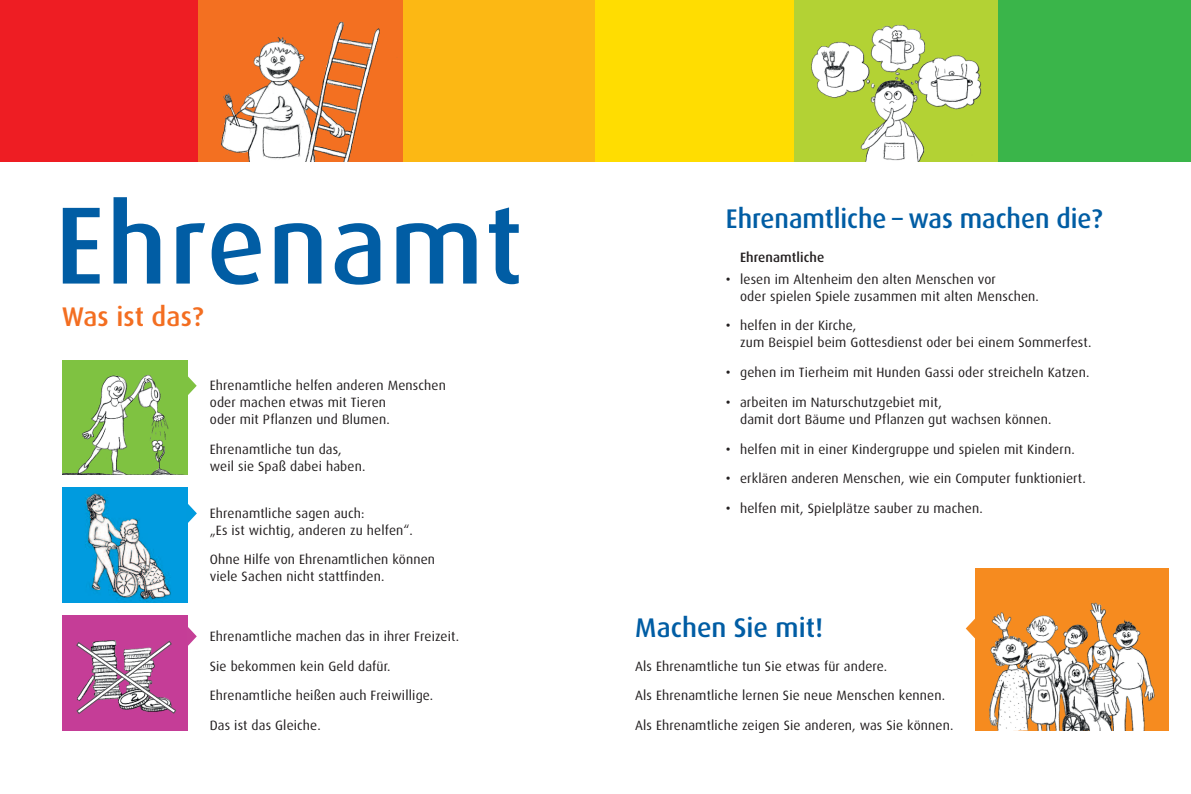
<style>
.page{position:relative;width:1191px;height:794px;background:#fff}
.page>*{position:absolute;margin:0;border:0;box-sizing:border-box;transform-origin:0 0}
.t1{font:500 110px "Dax";letter-spacing:.015em;color:#015da4}
.t2{font:500 27px "Dax";letter-spacing:-.005em;color:#015da4}
.t3{font:500 27px "Dax";letter-spacing:.005em;color:#f36e21}
.t4{font:13.5px/17px "Dax";letter-spacing:.01em;color:#231f20}
.t5{font:500 13.5px "Dax";letter-spacing:.005em;color:#231f20}
.s1{font-weight:500}
</style>
<div class="page">
<div style="left:0;top:0;width:198px;height:162px;background:#ee1d23"></div>
<img style="left:198px;top:0;width:204px;height:162px">
<div style="left:403px;top:0;width:192px;height:162px;background:#fcb814"></div>
<div style="left:595px;top:0;width:199px;height:162px;background:#ffdd01"></div>
<img style="left:794px;top:0;width:204px;height:162px">
<img style="left:975px;top:568px;width:193px;height:162px">
<div style="left:998px;top:0;width:193px;height:162px;background:#3ab54a"></div>
<img style="left:62px;top:360px;width:125px;height:115px">
<img style="left:62px;top:488px;width:125px;height:114px">
<div style="left:62px;top:615px;width:125px;height:115px;background:#c53d97"></div>
<svg style="left:187px;top:375px;width:10px;height:21px"></svg>
<svg style="left:965px;top:618px;width:10px;height:21px"></svg>
<svg style="left:187px;top:503px;width:10px;height:21px"></svg>
<svg style="left:187px;top:626px;width:10px;height:21px"></svg>
<svg style="left:76px;top:640px;width:101px;height:74px;background:#b775a1"></svg>
<h1 class="t1" style="left:55px;top:197px;width:469px">Ehrenamt</h1>
<h2 class="t3" style="left:62px;top:305px;width:143px">Was ist das?</h2>
<p class="t4" style="left:210px;top:377px;width:238px">Ehrenamtliche helfen anderen Menschen oder machen etwas mit Tieren<br>oder mit Pflanzen und Blumen.</p>
<p class="t4" style="left:210px;top:441px;width:157px">Ehrenamtliche tun das, weil sie Spaß dabei haben.</p>
<p class="t4" style="left:210px;top:505px;width:205px">Ehrenamtliche sagen auch:<br>„Es ist wichtig, anderen zu helfen“.</p>
<p class="t4" style="left:210px;top:552px;width:227px">Ohne Hilfe von Ehrenamtlichen können viele Sachen nicht stattfinden.</p>
<p class="t4" style="left:210px;top:628px;width:251px">Ehrenamtliche machen das in ihrer Freizeit.</p>
<p class="t4" style="left:210px;top:658px;width:182px">Sie bekommen kein Geld dafür.</p>
<p class="t4" style="left:210px;top:688px;width:225px">Ehrenamtliche heißen auch Freiwillige.</p>
<p class="t4" style="left:210px;top:718px;width:112px">Das ist das Gleiche.</p>
<h2 class="t2" style="left:726px;top:207px;width:378px">Ehrenamtliche – was machen die?</h2>
<p class="t5" style="left:740px;top:252px;width:86px">Ehrenamtliche</p>
<p class="t4" style="left:740px;top:271px;width:300px;text-indent:-14px"><span class="s1">•</span> lesen im Altenheim den alten Menschen vor<br>oder spielen Spiele zusammen mit alten Menschen.</p>
<p class="t4" style="left:740px;top:318px;width:353px;text-indent:-14px"><span class="s1">•</span> helfen in der Kirche,<br>zum Beispiel beim Gottesdienst oder bei einem Sommerfest.</p>
<p class="t4" style="left:726px;top:365px;width:365px"><span class="s1">•</span> gehen im Tierheim mit Hunden Gassi oder streicheln Katzen.</p>
<p class="t4" style="left:740px;top:394px;width:313px;text-indent:-14px"><span class="s1">•</span> arbeiten im Naturschutzgebiet mit,<br>damit dort Bäume und Pflanzen gut wachsen können.</p>
<p class="t4" style="left:726px;top:441px;width:350px"><span class="s1">•</span> helfen mit in einer Kindergruppe und spielen mit Kindern.</p>
<p class="t4" style="left:726px;top:471px;width:361px"><span class="s1">•</span> erklären anderen Menschen, wie ein Computer funktioniert.</p>
<p class="t4" style="left:726px;top:501px;width:258px"><span class="s1">•</span> helfen mit, Spielplätze sauber zu machen.</p>
<h2 class="t2" style="left:635px;top:615px;width:190px">Machen Sie mit!</h2>
<p class="t4" style="left:635px;top:658px;width:254px">Als Ehrenamtliche tun Sie etwas für andere.</p>
<p class="t4" style="left:635px;top:688px;width:311px">Als Ehrenamtliche lernen Sie neue Menschen kennen.</p>
<p class="t4" style="left:635px;top:718px;width:320px">Als Ehrenamtliche zeigen Sie anderen, was Sie können.</p>
</div>
